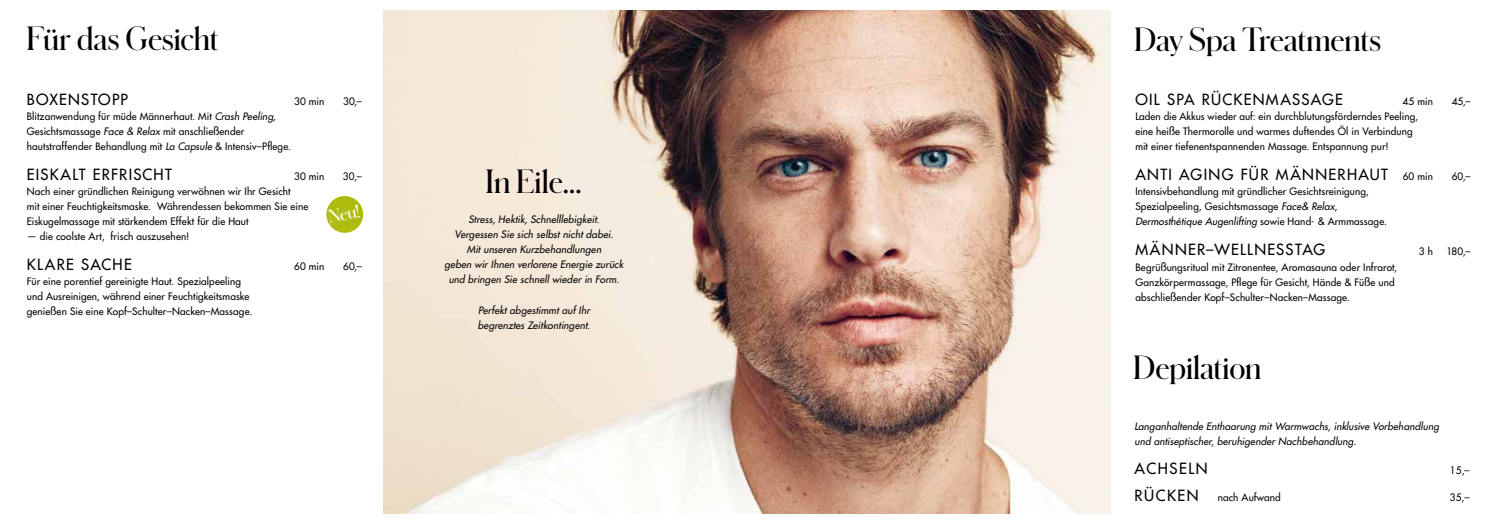
<style>
.page{position:relative;width:1489px;height:525px;background:#fff}
.page>*{position:absolute;margin:0;border:0;box-sizing:border-box;transform-origin:0 0}
.t1{font:600 31.25px "Schnyder M";letter-spacing:-.01em;color:#000}
.t2{font:600 17.38px "Schnyder M";color:#fff}
.t3{font:500 15px "Futura Std";letter-spacing:.085em;color:#000}
.t4{font:500 10px/15px "Futura Std";letter-spacing:.015em;color:#000}
.t5{font:italic 500 10px/15px "Futura Std";letter-spacing:.015em;color:#000}
.s1{font-style:italic}
.s2{font-size:10px}
</style>
<div class="page">
<img style="left:384px;top:11px;width:726px;height:502px">
<div style="left:326px;top:196px;width:37px;height:37px;background:#adbc0e;border-radius:50%"></div>
<h1 class="t1" style="left:27px;top:17px;width:193px">Für das Gesicht</h1>
<h3 class="t3" style="left:27px;top:90px;width:103px">BOXENSTOPP</h3>
<p class="t4" style="left:294px;top:94px;width:32px">30 min</p>
<p class="t4" style="left:343px;top:94px;width:20px">30,–</p>
<p class="t4" style="left:27px;top:109px;width:266px">Blitzanwendung für müde Männerhaut. Mit <span class="s1">Crash Peeling</span>,<br>Gesichtsmassage <span class="s1">Face &amp; Relax</span> mit anschließender hautstraffender Behandlung mit <span class="s1">La Capsule</span> &amp; Intensiv–Pflege.</p>
<h3 class="t3" style="left:27px;top:165px;width:147px">EISKALT ERFRISCHT</h3>
<p class="t4" style="left:294px;top:169px;width:32px">30 min</p>
<p class="t4" style="left:343px;top:169px;width:21px">30,–</p>
<p class="t4" style="left:27px;top:184px;width:283px">Nach einer gründlichen Reinigung verwöhnen wir Ihr Gesicht<br>mit einer Feuchtigkeitsmaske. Währendessen bekommen Sie eine<br>Eiskugelmassage mit stärkendem Effekt für die Haut</p>
<p class="t4" style="left:27px;top:229px;width:164px">— die coolste Art, frisch auszusehen!</p>
<h3 class="t3" style="left:27px;top:255px;width:107px">KLARE SACHE</h3>
<p class="t4" style="left:294px;top:259px;width:32px">60 min</p>
<p class="t4" style="left:343px;top:259px;width:20px">60,–</p>
<p class="t4" style="left:27px;top:274px;width:227px">Für eine porentief gereinigte Haut. Spezialpeeling und Ausreinigen, während einer Feuchtigkeitsmaske genießen Sie eine Kopf–Schulter–Nacken–Massage.</p>
<h2 class="t2" style="left:327px;top:204px;width:33px;rotate:-11deg">Neu!</h2>
<h1 class="t1" style="left:486px;top:160px;width:98px">In Eile...</h1>
<p class="t5" style="left:444px;top:212px;width:180px;text-align:center">Stress, Hektik, Schnelllebigkeit.<br>Vergessen Sie sich selbst nicht dabei.<br>Mit unseren Kurzbehandlungen<br>geben wir Ihnen verlorene Energie zurück und bringen Sie schnell wieder in Form.</p>
<p class="t5" style="left:478px;top:302px;width:114px">Perfekt abgestimmt auf Ihr begrenztes Zeitkontingent.</p>
<h1 class="t1" style="left:1134px;top:18px;width:248px">Day Spa Treatments</h1>
<h3 class="t3" style="left:1135px;top:90px;width:209px">OIL SPA RÜCKENMASSAGE</h3>
<p class="t4" style="left:1402px;top:94px;width:32px">45 min</p>
<p class="t4" style="left:1451px;top:94px;width:20px">45,–</p>
<p class="t4" style="left:1135px;top:109px;width:284px">Laden die Akkus wieder auf: ein durchblutungsförderndes Peeling, eine heiße Thermorolle und warmes duftendes Öl in Verbindung mit einer tiefenentspannenden Massage. Entspannung pur!</p>
<h3 class="t3" style="left:1135px;top:165px;width:299px">ANTI AGING FÜR MÄNNERHAUT <span class="s2">60 min</span></h3>
<p class="t4" style="left:1451px;top:169px;width:20px">60,–</p>
<p class="t4" style="left:1135px;top:184px;width:253px">Intensivbehandlung mit gründlicher Gesichtsreinigung,<br>Spezialpeeling, Gesichtsmassage <span class="s1">Face&amp; Relax</span>,<br><span class="s1">Dermosthétique Augenlifting</span> sowie Hand- &amp; Armmassage.</p>
<h3 class="t3" style="left:1135px;top:240px;width:191px">MÄNNER–WELLNESSTAG</h3>
<p class="t4" style="left:1418px;top:244px;width:16px">3 h</p>
<p class="t4" style="left:1446px;top:244px;width:26px">180,–</p>
<p class="t4" style="left:1135px;top:259px;width:263px">Begrüßungsritual mit Zitronentee, Aromasauna oder Infrarot,<br>Ganzkörpermassage, Pflege für Gesicht, Hände &amp; Füße und abschließender Kopf–Schulter–Nacken–Massage.</p>
<h1 class="t1" style="left:1133px;top:346px;width:129px">Depilation</h1>
<p class="t5" style="left:1134px;top:418px;width:306px">Langanhaltende Enthaarung mit Warmwachs, inklusive Vorbehandlung und antiseptischer, beruhigender Nachbehandlung.</p>
<h3 class="t3" style="left:1134px;top:458px;width:75px">ACHSELN</h3>
<p class="t4" style="left:1449px;top:462px;width:21px">15,–</p>
<h3 class="t3" style="left:1134px;top:486px;width:66px">RÜCKEN</h3>
<p class="t4" style="left:1217px;top:490px;width:64px">nach Aufwand</p>
<p class="t4" style="left:1449px;top:490px;width:21px">35,–</p>
</div>
